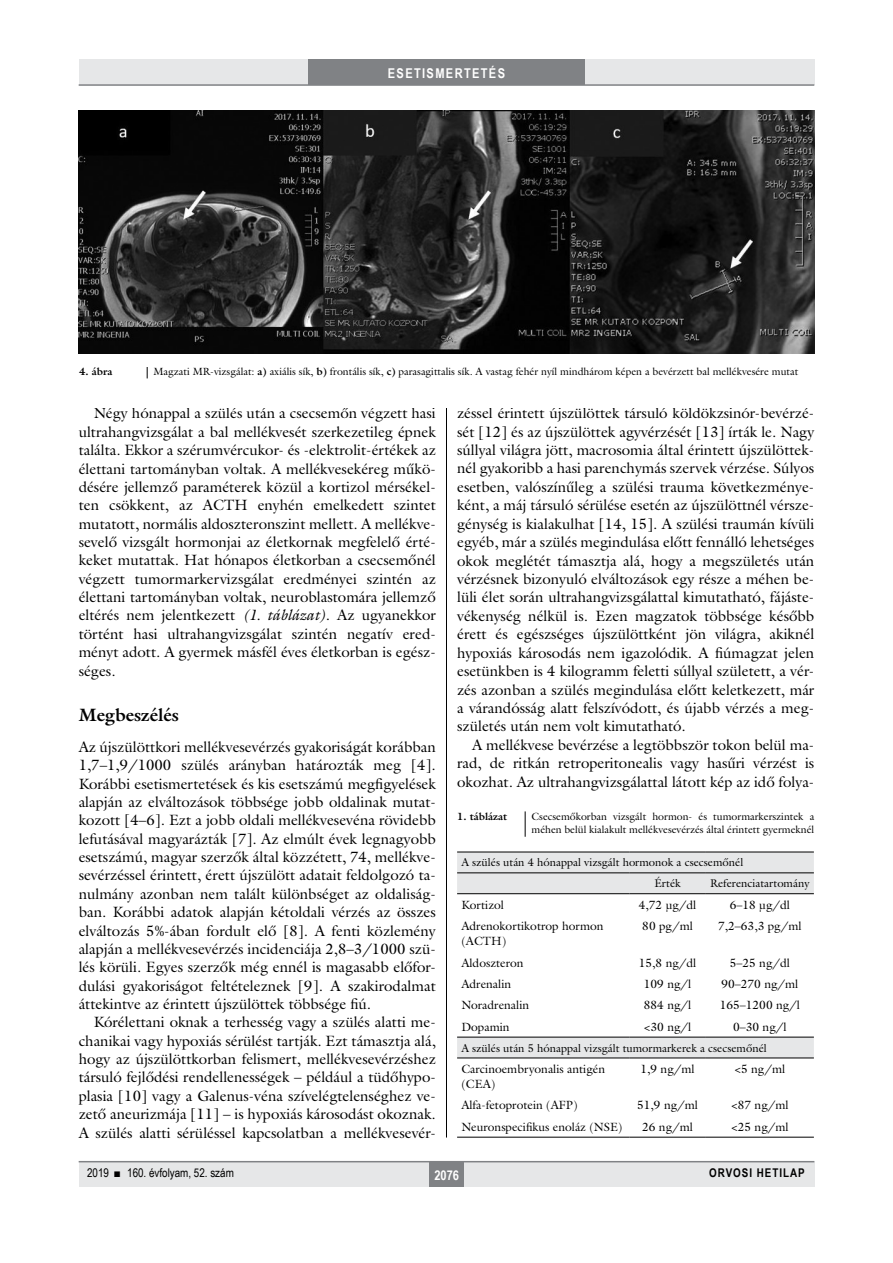
<style>
.page{position:relative;width:893px;height:1263px;background:#fff}
.page>*{position:absolute;margin:0;border:0;box-sizing:border-box;transform-origin:0 0}
.alcimbold{font:700 18px "Galliard Reg";color:#000}
.Body_Text{font:15px/18.3px "Galliard Reg";color:#000;text-align:justify}
.Body_tompa{font:15px/18.3px "Galliard Reg";color:#000;text-align:justify}
.t1{font:700 13.5px "Arial Narrow";letter-spacing:.1em;color:#fff}
.tabla{font:12px/15px "Galliard Reg";color:#000}
.t2{font:12px "Arial Narrow";color:#000}
.t3{font:700 12px "Arial Narrow";letter-spacing:.08em;color:#000}
.tablafej{font:11.25px "Galliard Reg";color:#000}
.kepalairas2{font:10.5px/13.5px "Galliard Reg";color:#000}
.kepalairas1{font:700 10.5px "Galliard Reg";color:#000}
.s1{font-weight:700}
.s2{font-style:italic}
</style>
<div class="page">
<div style="left:79px;top:1161px;width:735px;height:25px;background:#e6e7e8"></div>
<hr style="left:79px;top:1161px;width:735px;height:1px;background:#808285">
<div style="left:430px;top:1161px;width:34px;height:25px;background:#808285"></div>
<div style="left:79px;top:60px;width:735px;height:25px;background:#e6e7e8"></div>
<div style="left:308px;top:60px;width:277px;height:25px;background:#808285"></div>
<hr style="left:79px;top:84px;width:735px;height:2px;background:#808285">
<hr style="left:446px;top:111px;width:1px;height:1026px;background:#000">
<img style="left:79px;top:111px;width:736px;height:243px">
<svg style="left:525px;top:811px;width:1px;height:26px"></svg>
<svg style="left:457px;top:853px;width:357px;height:204px"></svg>
<hr style="left:457px;top:872px;width:172px;height:1px;background:#000">
<hr style="left:629px;top:872px;width:77px;height:1px;background:#000">
<hr style="left:706px;top:872px;width:108px;height:1px;background:#000">
<hr style="left:457px;top:852px;width:172px;height:1px;background:#000">
<hr style="left:629px;top:852px;width:77px;height:1px;background:#000">
<hr style="left:706px;top:852px;width:108px;height:1px;background:#000">
<hr style="left:457px;top:893px;width:172px;height:1px;background:#000">
<hr style="left:629px;top:893px;width:77px;height:1px;background:#000">
<hr style="left:706px;top:893px;width:108px;height:1px;background:#000">
<hr style="left:457px;top:1137px;width:172px;height:1px;background:#000">
<hr style="left:629px;top:1137px;width:77px;height:1px;background:#000">
<hr style="left:706px;top:1137px;width:108px;height:1px;background:#000">
<hr style="left:457px;top:1037px;width:172px;height:1px;background:#000">
<hr style="left:629px;top:1037px;width:77px;height:1px;background:#000">
<hr style="left:706px;top:1037px;width:108px;height:1px;background:#000">
<hr style="left:457px;top:1057px;width:172px;height:1px;background:#000">
<hr style="left:629px;top:1057px;width:77px;height:1px;background:#000">
<hr style="left:706px;top:1057px;width:108px;height:1px;background:#000">
<p class="t1" style="left:388px;top:63px;width:119px">ESETISMERTETÉS</p>
<p class="kepalairas1" style="left:79px;top:365px;width:35px">4. ábra</p>
<p class="kepalairas2" style="left:154px;top:365px;width:646px">Magzati MR-vizsgálat: <span class="s1">a)</span> axiális sík, <span class="s1">b)</span> frontális sík, <span class="s1">c)</span> parasagittalis sík. A vastag fehér nyíl mindhárom képen a bevérzett bal mellékvesére mutat</p>
<p class="Body_Text" style="left:79px;top:404px;width:359px;text-indent:15px">Négy hónappal a szülés után a csecsemőn végzett hasi ultrahangvizsgálat a bal mellékvesét szerkezetileg épnek találta. Ekkor a szérumvércukor- és -elektrolit-értékek az élettani tartományban voltak. A mellékvesekéreg műkö&shy;désére jellemző paraméterek közül a kortizol mérsékel&shy;ten csökkent, az ACTH enyhén emelkedett szintet mutatott, normális aldoszteronszint mellett. A mellékve&shy;sevelő vizsgált hormonjai az életkornak megfelelő érté&shy;keket mutattak. Hat hónapos életkorban a csecsemőnél végzett tumormarkervizsgálat eredményei szintén az élettani tartományban voltak, neuroblastomára jellemző eltérés nem jelentkezett <span class="s2">(1. táblázat)</span>. Az ugyanekkor történt hasi ultrahangvizsgálat szintén negatív ered&shy;ményt adott. A gyermek másfél éves életkorban is egész&shy;séges.</p>
<p class="alcimbold" style="left:79px;top:704px;width:102px">Megbeszélés</p>
<p class="Body_tompa" style="left:79px;top:737px;width:359px">Az újszülöttkori mellékvesevérzés gyakoriságát korábban 1,7–1,9/1000 szülés arányban határozták meg [4].<br>Korábbi esetismertetések és kis esetszámú megfigyelések alapján az elváltozások többsége jobb oldalinak mutat&shy;kozott [4–6]. Ezt a jobb oldali mellékvesevéna rövidebb lefutásával magyarázták [7]. Az elmúlt évek legnagyobb esetszámú, magyar szerzők által közzétett, 74, mellékve&shy;sevérzéssel érintett, érett újszülött adatait feldolgozó ta&shy;nulmány azonban nem talált különbséget az oldaliság&shy;ban. Korábbi adatok alapján kétoldali vérzés az összes elváltozás 5%-ában fordult elő [8]. A fenti közlemény alapján a mellékvesevérzés incidenciája 2,8–3/1000 szü&shy;lés körüli. Egyes szerzők még ennél is magasabb előfor&shy;dulási gyakoriságot feltételeznek [9]. A szakirodalmat áttekintve az érintett újszülöttek többsége fiú.</p>
<p class="Body_Text" style="left:79px;top:1013px;width:359px;text-align:left;text-indent:15px">Kórélettani oknak a terhesség vagy a szülés alatti me&shy;chanikai vagy hypoxiás sérülést tartják. Ezt támasztja alá, hogy az újszülöttkorban felismert, mellékvesevérzéshez társuló fejlődési rendellenességek – például a tüdőhypo&shy;plasia [10] vagy a Galenus-véna szívelégtelenséghez ve&shy;zető aneurizmája [11] – is hypoxiás károsodást okoznak.<br>A szülés alatti sérüléssel kapcsolatban a mellékvesevér-</p>
<p class="Body_Text" style="left:457px;top:404px;width:359px">zéssel érintett újszülöttek társuló köldökzsinór-bevérzé&shy;sét [12] és az újszülöttek agyvérzését [13] írták le. Nagy súllyal világra jött, macrosomia által érintett újszülöttek&shy;nél gyakoribb a hasi parenchymás szervek vérzése. Súlyos esetben, valószínűleg a szülési trauma következménye&shy;ként, a máj társuló sérülése esetén az újszülöttnél vérsze&shy;génység is kialakulhat [14, 15]. A szülési traumán kívüli egyéb, már a szülés megindulása előtt fennálló lehetséges okok meglétét támasztja alá, hogy a megszületés után vérzésnek bizonyuló elváltozások egy része a méhen be&shy;lüli élet során ultrahangvizsgálattal kimutatható, fájáste&shy;vékenység nélkül is. Ezen magzatok többsége később érett és egészséges újszülöttként jön világra, akiknél hypoxiás károsodás nem igazolódik. A fiúmagzat jelen esetünkben is 4 kilogramm feletti súllyal született, a vér&shy;zés azonban a szülés megindulása előtt keletkezett, már a várandósság alatt felszívódott, és újabb vérzés a meg&shy;születés után nem volt kimutatható.</p>
<p class="Body_Text" style="left:457px;top:735px;width:359px;text-indent:15px">A mellékvese bevérzése a legtöbbször tokon belül ma&shy;rad, de ritkán retroperitonealis vagy hasűri vérzést is okozhat. Az ultrahangvizsgálattal látott kép az idő folya-</p>
<p class="kepalairas1" style="left:457px;top:809px;width:52px">1. táblázat</p>
<p class="kepalairas2" style="left:531px;top:809px;width:284px">Csecsemőkorban vizsgált hormon- és tumormarkerszintek a méhen belül kialakult mellékvesevérzés által érintett gyermeknél</p>
<p class="tablafej" style="left:461px;top:856px;width:283px">A szülés után 4 hónappal vizsgált hormonok a csecsemőnél</p>
<p class="tablafej" style="left:654px;top:876px;width:28px">Érték</p>
<p class="tablafej" style="left:710px;top:876px;width:101px">Referenciatartomány</p>
<p class="tabla" style="left:461px;top:897px;width:44px">Kortizol</p>
<p class="tabla" style="left:639px;top:897px;width:59px">4,72 μg/dl</p>
<p class="tabla" style="left:730px;top:897px;width:62px">6–18 μg/dl</p>
<p class="tabla" style="left:461px;top:918px;width:144px">Adrenokortikotrop hormon (ACTH)</p>
<p class="tabla" style="left:642px;top:918px;width:52px">80 pg/ml</p>
<p class="tabla" style="left:718px;top:918px;width:85px">7,2–63,3 pg/ml</p>
<p class="tabla" style="left:461px;top:955px;width:64px">Aldoszteron</p>
<p class="tabla" style="left:639px;top:955px;width:59px">15,8 ng/dl</p>
<p class="tabla" style="left:730px;top:955px;width:62px">5–25 ng/dl</p>
<p class="tabla" style="left:461px;top:976px;width:51px">Adrenalin</p>
<p class="tabla" style="left:644px;top:976px;width:49px">109 ng/l</p>
<p class="tabla" style="left:721px;top:976px;width:79px">90–270 ng/ml</p>
<p class="tabla" style="left:461px;top:997px;width:69px">Noradrenalin</p>
<p class="tabla" style="left:644px;top:997px;width:49px">884 ng/l</p>
<p class="tabla" style="left:720px;top:997px;width:82px">165–1200 ng/l</p>
<p class="tabla" style="left:461px;top:1019px;width:50px">Dopamin</p>
<p class="tabla" style="left:644px;top:1019px;width:49px">&lt;30 ng/l</p>
<p class="tabla" style="left:733px;top:1019px;width:55px">0–30 ng/l</p>
<p class="tablafej" style="left:461px;top:1041px;width:307px">A szülés után 5 hónappal vizsgált tumormarkerek a csecsemőnél</p>
<p class="tabla" style="left:461px;top:1061px;width:145px">Carcinoembryonalis antigén (CEA)</p>
<p class="tabla" style="left:640px;top:1061px;width:56px">1,9 ng/ml</p>
<p class="tabla" style="left:734px;top:1061px;width:52px">&lt;5 ng/ml</p>
<p class="tabla" style="left:461px;top:1098px;width:118px">Alfa-fetoprotein (AFP)</p>
<p class="tabla" style="left:637px;top:1098px;width:62px">51,9 ng/ml</p>
<p class="tabla" style="left:731px;top:1098px;width:59px">&lt;87 ng/ml</p>
<p class="tabla" style="left:461px;top:1119px;width:163px">Neuronspecifikus enoláz (NSE)</p>
<p class="tabla" style="left:642px;top:1119px;width:52px">26 ng/ml</p>
<p class="tabla" style="left:731px;top:1119px;width:59px">&lt;25 ng/ml</p>
<p class="t2" style="left:87px;top:1164px;width:148px">2019 ■ 160. évfolyam, 52. szám</p>
<p class="t1" style="left:434px;top:1165px;width:26px">2076</p>
<p class="t3" style="left:709px;top:1164px;width:97px">ORVOSI HETILAP</p>
</div>
